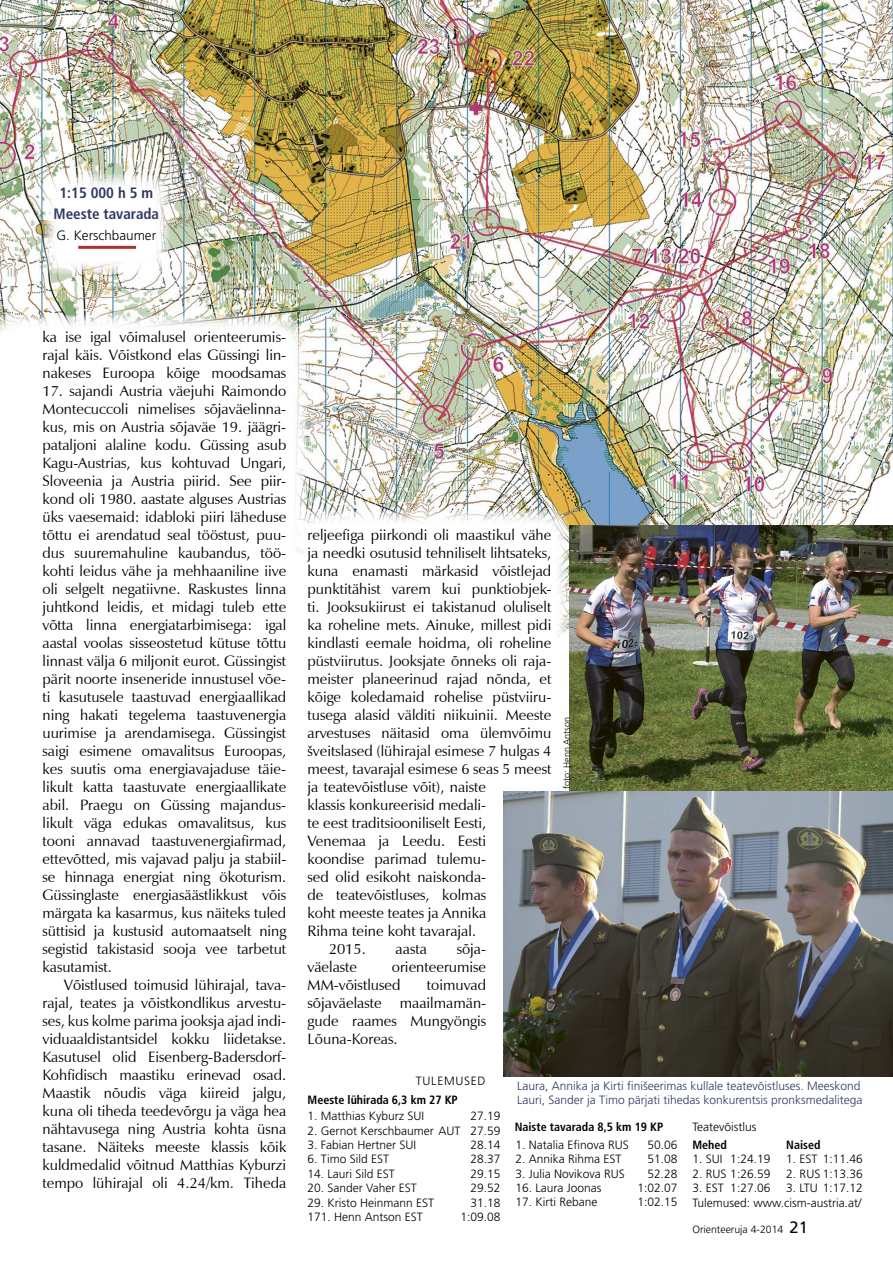
<style>
.page{position:relative;width:893px;height:1263px;background:#fff}
.page>*{position:absolute;margin:0;border:0;box-sizing:border-box;transform-origin:0 0}
.t1{font:15px/18px "Zapf Humanist 601 BT";color:#000;text-align:justify}
.t2{font:700 condensed 15px/20.7px "Frutiger LT Std";color:#2f3862;text-align:center}
.t3{font:300 13.5px "Frutiger LT Std";color:#000}
.t4{font:300 12px/14.4px "Frutiger LT Std";color:#000;text-align:right}
.t5{font:300 12px/14.4px "Frutiger LT Std";color:#2f3862}
.t6{font:700 condensed 12px "Frutiger LT Std";color:#000}
.t7{font:300 12px "Frutiger LT Std";letter-spacing:.06em;color:#000}
.t8{font:300 10.5px "Frutiger LT Std";color:#000}
.t9{font:300 9px "Frutiger LT Std";color:#000}
.s1{font-weight:400;font-size:16.5px}
</style>
<div class="page">
<img style="left:0;top:0;width:893px;height:525px">
<div style="left:293px;top:510px;width:277px;height:212px;background:#fff;border-radius:18px"></div>
<img style="left:570px;top:525px;width:323px;height:266px">
<img style="left:503px;top:791px;width:390px;height:285px">
<svg style="left:0;top:315px;width:308px;height:239px"></svg>
<svg style="left:43px;top:174px;width:127px;height:100px"></svg>
<hr style="left:78px;top:246px;width:58px;height:3px;background:#a9332e">
<p class="t2" style="left:53px;top:183px;width:107px">1:15 000 h 5 m<br>Meeste tavarada</p>
<p class="t3" style="left:56px;top:228px;width:101px">G. Kerschbaumer</p>
<p class="t1" style="left:43px;top:328px;width:245px">ka ise igal võimalusel orienteerumis&shy;rajal käis. Võistkond elas Güssingi lin&shy;nakeses Euroopa kõige moodsamas</p>
<p class="t1" style="left:43px;top:382px;width:245px">17. sajandi Austria väejuhi Raimondo Montecuccoli nimelises sõjaväelinna&shy;kus, mis on Austria sõjaväe 19. jäägri&shy;pataljoni alaline kodu. Güssing asub Kagu-Austrias, kus kohtuvad Ungari, Sloveenia ja Austria piirid. See piir&shy;kond oli 1980. aastate alguses Austrias üks vaesemaid: idabloki piiri läheduse tõttu ei arendatud seal tööstust, puu&shy;dus suuremahuline kaubandus, töö&shy;kohti leidus vähe ja mehhaaniline iive oli selgelt negatiivne. Raskustes linna juhtkond leidis, et midagi tuleb ette võtta linna energiatarbimisega: igal aastal voolas sisseostetud kütuse tõttu linnast välja 6 miljonit eurot. Güssingist pärit noorte inseneride innustusel võe&shy;ti kasutusele taastuvad energiaallikad ning hakati tegelema taastuvenergia uurimise ja arendamisega. Güssingist saigi esimene omavalitsus Euroopas, kes suutis oma energiavajaduse täie&shy;likult katta taastuvate energiaallikate abil. Praegu on Güssing majandus&shy;likult väga edukas omavalitsus, kus tooni annavad taastuvenergiafirmad, ettevõtted, mis vajavad palju ja stabiil&shy;se hinnaga energiat ning ökoturism.<br>Güssinglaste energiasäästlikkust võis märgata ka kasarmus, kus näiteks tuled süttisid ja kustusid automaatselt ning segistid takistasid sooja vee tarbetut kasutamist.</p>
<p class="t1" style="left:43px;top:976px;width:245px;text-indent:21px">Võistlused toimusid lühirajal, tava&shy;rajal, teates ja võistkondlikus arvestu&shy;ses, kus kolme parima jooksja ajad indi&shy;viduaaldistantsidel kokku liidetakse.<br>Kasutusel olid Eisenberg-Badersdorf-Kohfidisch maastiku erinevad osad.<br>Maastik nõudis väga kiireid jalgu, kuna oli tiheda teedevõrgu ja väga hea nähtavusega ning Austria kohta üsna tasane. Näiteks meeste klassis kõik kuldmedalid võitnud Matthias Kyburzi tempo lühirajal oli 4.24/km. Tiheda</p>
<p class="t1" style="left:308px;top:526px;width:245px">reljeefiga piirkondi oli maastikul vähe</p>
<p class="t1" style="left:308px;top:544px;width:245px">ja needki osutusid tehniliselt lihtsateks,</p>
<p class="t1" style="left:308px;top:562px;width:245px">kuna enamasti märkasid võistlejad</p>
<p class="t1" style="left:308px;top:580px;width:245px">punktitähist varem kui punktiobjek-</p>
<p class="t1" style="left:308px;top:598px;width:245px">ti. Jooksukiirust ei takistanud oluliselt</p>
<p class="t1" style="left:308px;top:616px;width:245px">ka roheline mets. Ainuke, millest pidi</p>
<p class="t1" style="left:308px;top:634px;width:245px">kindlasti eemale hoidma, oli roheline</p>
<p class="t1" style="left:308px;top:652px;width:245px">püstviirutus. Jooksjate õnneks oli raja-</p>
<p class="t1" style="left:308px;top:670px;width:245px">meister planeerinud rajad nõnda, et</p>
<p class="t1" style="left:308px;top:688px;width:245px">kõige koledamaid rohelise püstviiru-</p>
<p class="t1" style="left:308px;top:706px;width:245px">tusega alasid välditi niikuinii. Meeste</p>
<p class="t1" style="left:308px;top:724px;width:245px">arvestuses näitasid oma ülemvõimu</p>
<p class="t1" style="left:308px;top:742px;width:245px">šveitslased (lühirajal esimese 7 hulgas 4</p>
<p class="t1" style="left:308px;top:760px;width:245px">meest, tavarajal esimese 6 seas 5 meest</p>
<p class="t1" style="left:308px;top:778px;width:180px">ja teatevõistluse võit), naiste</p>
<p class="t1" style="left:308px;top:796px;width:180px">klassis konkureerisid medali-</p>
<p class="t1" style="left:308px;top:814px;width:180px">te eest traditsiooniliselt Eesti,</p>
<p class="t1" style="left:308px;top:832px;width:180px">Venemaa ja Leedu. Eesti</p>
<p class="t1" style="left:308px;top:850px;width:180px">koondise parimad tulemu-</p>
<p class="t1" style="left:308px;top:868px;width:180px">sed olid esikoht naiskonda-</p>
<p class="t1" style="left:308px;top:886px;width:180px">de teatevõistluses, kolmas</p>
<p class="t1" style="left:308px;top:904px;width:180px">koht meeste teates ja Annika</p>
<p class="t1" style="left:308px;top:922px;width:170px">Rihma teine koht tavarajal.</p>
<p class="t1" style="left:329px;top:940px;width:39px">2015.</p>
<p class="t1" style="left:396px;top:940px;width:33px">aasta</p>
<p class="t1" style="left:457px;top:940px;width:31px">sõja-</p>
<p class="t1" style="left:308px;top:958px;width:51px">väelaste</p>
<p class="t1" style="left:308px;top:958px;width:180px;text-indent:84px">orienteerumise<br>MM-võistlused</p>
<p class="t1" style="left:308px;top:976px;width:180px;text-indent:119px">toimuvad sõjaväelaste maailmamän&shy;gude raames Mungyöngis Lõuna-Koreas.</p>
<p class="t9" style="left:562px;top:789px;width:73px;rotate:-90deg">foto: Henn Antson</p>
<p class="t7" style="left:416px;top:1074px;width:71px">TULEMUSED</p>
<p class="t6" style="left:308px;top:1093px;width:152px">Meeste lühirada 6,3 km 27 KP</p>
<p class="t5" style="left:517px;top:1078px;width:347px">Laura, Annika ja Kirti finišeerimas kullale teatevõistluses. Meeskond<br>Lauri, Sander ja Timo pärjati tihedas konkurentsis pronksmedalitega</p>
<p class="t4" style="left:308px;top:1109px;width:118px">1. Matthias Kyburz SUI</p>
<p class="t4" style="left:308px;top:1123px;width:194px">2. Gernot Kerschbaumer AUT 27.59</p>
<p class="t4" style="left:308px;top:1138px;width:110px">3. Fabian Hertner SUI</p>
<p class="t4" style="left:308px;top:1152px;width:83px">6. Timo Sild EST</p>
<p class="t4" style="left:308px;top:1166px;width:89px">14. Lauri Sild EST</p>
<p class="t4" style="left:308px;top:1181px;width:111px">20. Sander Vaher EST</p>
<p class="t4" style="left:308px;top:1195px;width:128px;text-align:left">29. Kristo Heinmann EST<br>171. Henn Antson EST</p>
<p class="t4" style="left:470px;top:1109px;width:32px">27.19</p>
<p class="t4" style="left:460px;top:1138px;width:42px">28.14<br>28.37<br>29.15<br>29.52<br>31.18<br>1:09.08</p>
<p class="t4" style="left:515px;top:1137px;width:115px">1. Natalia Efinova RUS</p>
<p class="t6" style="left:515px;top:1120px;width:150px">Naiste tavarada 8,5 km 19 KP</p>
<p class="t4" style="left:637px;top:1137px;width:42px">50.06<br>51.08<br>52.28<br>1:02.07<br>1:02.15</p>
<p class="t4" style="left:515px;top:1152px;width:108px">2. Annika Rihma EST</p>
<p class="t4" style="left:515px;top:1166px;width:111px">3. Julia Novikova RUS</p>
<p class="t4" style="left:515px;top:1181px;width:88px">16. Laura Joonas</p>
<p class="t4" style="left:515px;top:1195px;width:84px">17. Kirti Rebane</p>
<p class="t4" style="left:692px;top:1120px;width:65px">Teatevõistlus</p>
<p class="t6" style="left:692px;top:1137px;width:36px">Mehed</p>
<p class="t4" style="left:692px;top:1152px;width:32px">1. SUI</p>
<p class="t4" style="left:692px;top:1166px;width:79px">2. RUS 1:26.59</p>
<p class="t4" style="left:692px;top:1181px;width:33px">3. EST</p>
<p class="t4" style="left:730px;top:1152px;width:42px">1:24.19</p>
<p class="t4" style="left:730px;top:1181px;width:42px">1:27.06</p>
<p class="t6" style="left:786px;top:1137px;width:36px">Naised</p>
<p class="t4" style="left:786px;top:1152px;width:78px">1. EST 1:11.46</p>
<p class="t4" style="left:786px;top:1166px;width:78px">2. RUS 1:13.36</p>
<p class="t4" style="left:786px;top:1181px;width:78px">3. LTU 1:17.12</p>
<p class="t4" style="left:692px;top:1196px;width:170px">Tulemused: www.cism-austria.at/</p>
<p class="t8" style="left:692px;top:1224px;width:117px">Orienteeruja 4-2014 <span class="s1">21</span></p>
</div>
